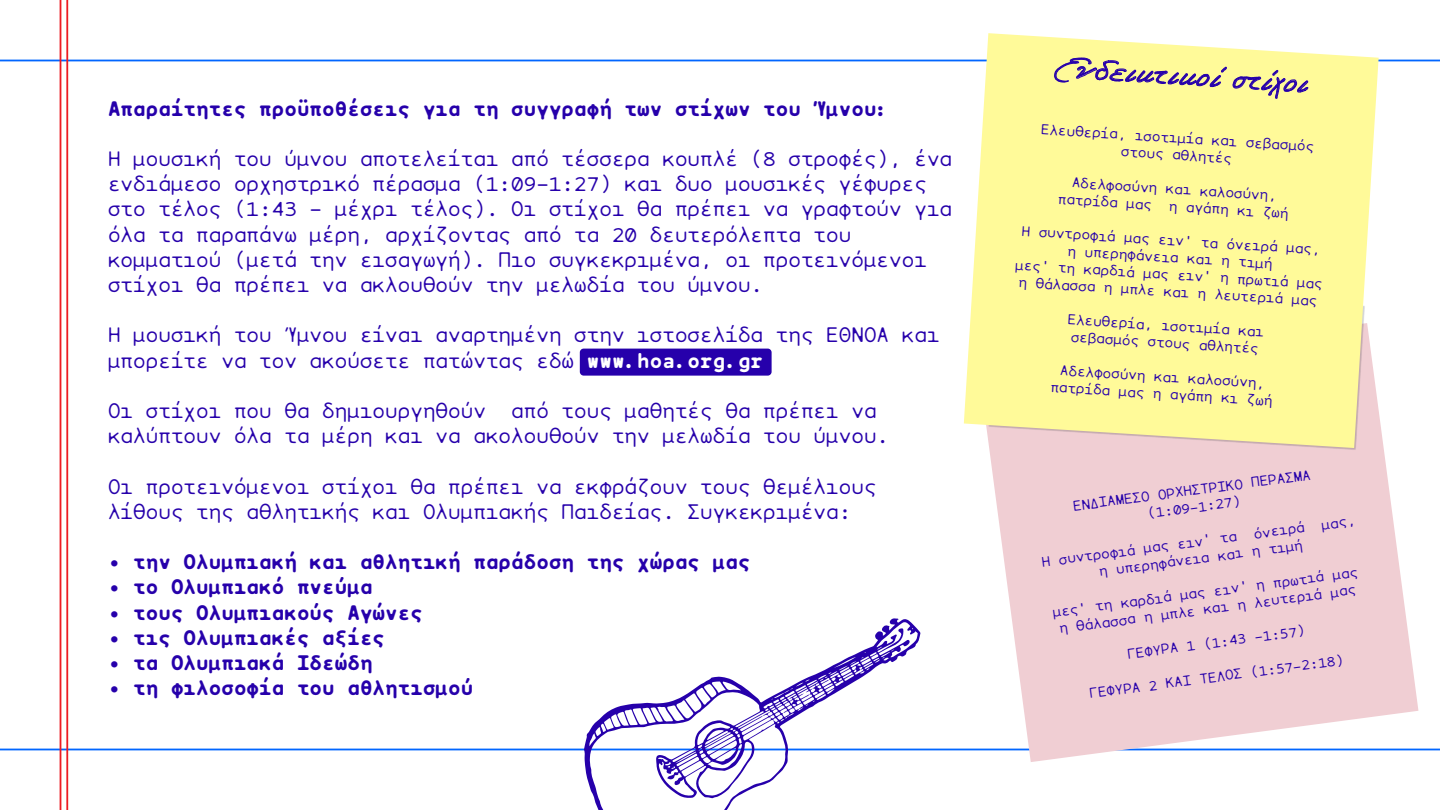
<style>
.page{position:relative;width:1440px;height:810px;background:#fff}
.page>*{position:absolute;margin:0;border:0;box-sizing:border-box;transform-origin:0 0}
.t1{font:28.88px "Adobe Handwriting Ernie";color:#2600ab}
.t2{font:21px/25.2px "B Pmono Round";color:#2600ab}
.t3{font:21px "B Pmono Bold Round";color:#2600ab}
.t4{font:14.25px/17.1px "B Pmono Round";color:#2600ab;text-align:center}
.s1{font-family:"B Pmono Bold Round";color:#fff}
</style>
<div class="page">
<div style="left:580px;top:349px;width:192px;height:27px;background:#2600ab;border-radius:4px"></div>
<hr style="left:0;top:749px;width:1440px;height:1px;background:#0166ff">
<hr style="left:0;top:60px;width:1440px;height:1px;background:#0166ff">
<hr style="left:66px;top:0;width:2px;height:810px;background:#ed1c24">
<hr style="left:60px;top:0;width:1px;height:810px;background:#ed1c24">
<svg style="left:584px;top:618px;width:337px;height:192px"></svg>
<svg style="left:979px;top:414px;width:439px;height:348px;fill:#f0ced3"></svg>
<svg style="left:964px;top:33px;width:415px;height:415px;background:#fef8a3"></svg>
<svg style="left:1055px;top:57px;width:254px;height:49px;background:#e9e09a"></svg>
<p class="t3" style="left:108px;top:96px;width:783px">Απαραίτητες προϋποθέσεις για τη συγγραφή των στίχων του Ύμνου:</p>
<p class="t2" style="left:108px;top:146px;width:846px">Η μουσική του ύμνου αποτελείται από τέσσερα κουπλέ (8 στροφές), ένα ενδιάμεσο ορχηστρικό πέρασμα (1:09-1:27) και δυο μουσικές γέφυρες στο τέλος (1:43 - μέχρι τέλος). Οι στίχοι θα πρέπει να γραφτούν για όλα τα παραπάνω μέρη, αρχίζοντας από τα 20 δευτερόλεπτα του κομματιού (μετά την εισαγωγή). Πιο συγκεκριμένα, οι προτεινόμενοι στίχοι θα πρέπει να ακλουθούν την μελωδία του ύμνου.</p>
<p class="t2" style="left:108px;top:323px;width:833px">Η μουσική του Ύμνου είναι αναρτημένη στην ιστοσελίδα της ΕΘΝΟΑ και μπορείτε να τον ακούσετε πατώντας εδώ <span class="s1">www.hoa.org.gr</span></p>
<p class="t2" style="left:108px;top:398px;width:783px">Οι στίχοι που θα δημιουργηθούν από τους μαθητές θα πρέπει να καλύπτουν όλα τα μέρη και να ακολουθούν την μελωδία του ύμνου.</p>
<p class="t2" style="left:108px;top:474px;width:770px">Οι προτεινόμενοι στίχοι θα πρέπει να εκφράζουν τους θεμέλιους λίθους της αθλητικής και Ολυμπιακής Παιδείας. Συγκεκριμένα:</p>
<p class="t3" style="left:108px;top:550px;width:644px">• την Ολυμπιακή και αθλητική παράδοση της χώρας μας</p>
<p class="t3" style="left:108px;top:575px;width:266px">• το Ολυμπιακό πνεύμα</p>
<p class="t3" style="left:108px;top:600px;width:317px">• τους Ολυμπιακούς Αγώνες</p>
<p class="t3" style="left:108px;top:625px;width:279px">• τις Ολυμπιακές αξίες</p>
<p class="t3" style="left:108px;top:651px;width:266px">• τα Ολυμπιακά Ιδεώδη</p>
<p class="t3" style="left:108px;top:676px;width:367px">• τη φιλοσοφία του αθλητισμού</p>
<h1 class="t1" style="left:1055px;top:48px;width:257px;rotate:4deg">Ενδεικτικοί στίχοι</h1>
<p class="t4" style="left:1042px;top:120px;width:275px;rotate:4deg">Ελευθερία, ισοτιμία και σεβασμός στους αθλητές</p>
<p class="t4" style="left:1060px;top:172px;width:232px;rotate:4deg">Αδελφοσύνη και καλοσύνη, πατρίδα μας η αγάπη κι ζωή</p>
<p class="t4" style="left:1019px;top:221px;width:309px;rotate:4deg">Η συντροφιά μας ειν' τα όνειρά μας, η υπερηφάνεια και η τιμή<br>μες' τη καρδιά μας ειν' η πρωτιά μας η θάλασσα η μπλε και η λευτεριά μας</p>
<p class="t4" style="left:1068px;top:310px;width:198px;rotate:4deg">Ελευθερία, ισοτιμία και σεβασμός στους αθλητές</p>
<p class="t4" style="left:1053px;top:360px;width:224px;rotate:4deg">Αδελφοσύνη και καλοσύνη, πατρίδα μας η αγάπη κι ζωή</p>
<p class="t4" style="left:1072px;top:498px;width:241px;rotate:-8deg">ΕΝΔΙΑΜΕΣΟ ΟΡΧΗΣΤΡΙΚΟ ΠΕΡΑΣΜΑ (1:09-1:27)</p>
<p class="t4" style="left:1041px;top:555px;width:318px;rotate:-8deg">Η συντροφιά μας ειν' τα όνειρά μας, η υπερηφάνεια και η τιμή</p>
<p class="t4" style="left:1052px;top:605px;width:309px;text-align:left;rotate:-8deg">μες' τη καρδιά μας ειν' η πρωτιά μας η θάλασσα η μπλε και η λευτεριά μας</p>
<p class="t4" style="left:1126px;top:646px;width:181px;rotate:-8deg">ΓΕΦΥΡΑ 1 (1:43 -1:57)</p>
<p class="t4" style="left:1088px;top:686px;width:258px;rotate:-8deg">ΓΕΦΥΡΑ 2 ΚΑΙ ΤΕΛΟΣ (1:57-2:18)</p>
</div>
